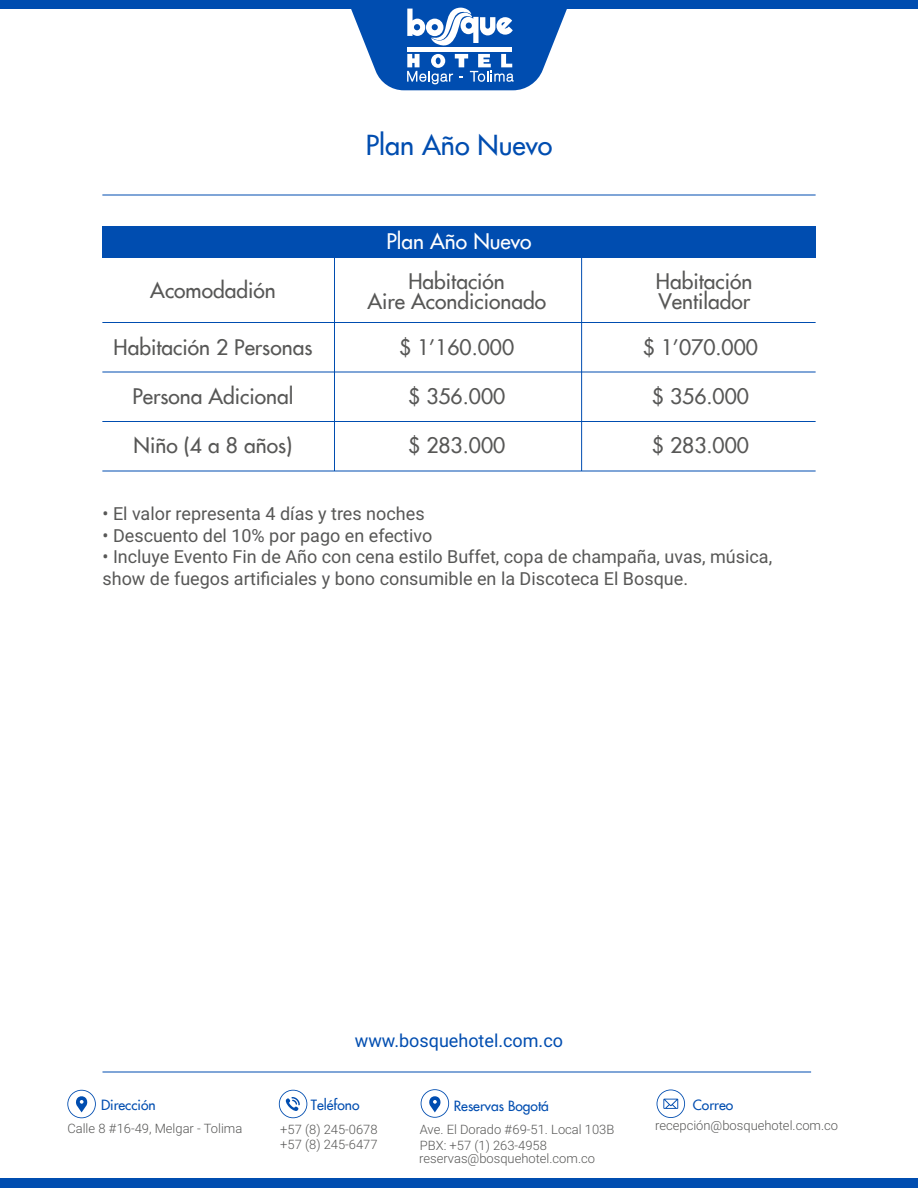
<style>
.page{position:relative;width:918px;height:1188px;background:#fff}
.page>*{position:absolute;margin:0;border:0;box-sizing:border-box;transform-origin:0 0}
.t1{font:27px "Futura";color:#004db0}
.t2{font:21px/19.5px "Futura";color:#575756;text-align:center}
.t3{font:21px "Futura";color:#fff}
.t4{font:18px/21.6px "Roboto";color:#575756}
.t5{font:18px "Roboto";color:#004db0}
.t6{font:13.8px "Futura";color:#004db0}
.t7{font:300 12.9px/15.6px "Roboto";color:#575756}
</style>
<div class="page">
<div style="left:0;top:0;width:918px;height:9px;background:#004db0"></div>
<svg style="left:351px;top:7px;width:216px;height:83px"></svg>
<hr style="left:102px;top:195px;width:714px;height:1px;background:#004db0">
<div style="left:102px;top:226px;width:714px;height:32px;background:#004db0"></div>
<hr style="left:334px;top:256px;width:1px;height:215px;background:#004db0">
<hr style="left:581px;top:256px;width:1px;height:215px;background:#004db0">
<hr style="left:102px;top:322px;width:714px;height:1px;background:#004db0">
<hr style="left:102px;top:372px;width:714px;height:1px;background:#004db0">
<hr style="left:102px;top:421px;width:714px;height:1px;background:#004db0">
<hr style="left:102px;top:471px;width:714px;height:1px;background:#004db0">
<hr style="left:103px;top:1072px;width:708px;height:1px;background:#004db0">
<svg style="left:67px;top:1090px;width:29px;height:28px"></svg>
<svg style="left:421px;top:1089px;width:28px;height:29px"></svg>
<svg style="left:279px;top:1090px;width:28px;height:28px"></svg>
<svg style="left:657px;top:1090px;width:28px;height:28px"></svg>
<div style="left:0;top:1179px;width:918px;height:9px;background:#004db0"></div>
<h1 class="t1" style="left:366px;top:129px;width:188px">Plan Año Nuevo</h1>
<p class="t2" style="left:150px;top:280px;width:127px">Acomodadión</p>
<p class="t2" style="left:114px;top:337px;width:200px">Habitación 2 Personas</p>
<p class="t2" style="left:132px;top:387px;width:163px">Persona Adicional</p>
<p class="t2" style="left:134px;top:436px;width:160px">Niño (4 a 8 años)</p>
<p class="t3" style="left:386px;top:229px;width:147px">Plan Año Nuevo</p>
<p class="t2" style="left:367px;top:272px;width:180px">Habitación<br>Aire Acondicionado</p>
<p class="t2" style="left:656px;top:272px;width:98px;text-align:left">Habitación<br>Ventilador</p>
<p class="t2" style="left:399px;top:337px;width:117px">$ 1’160.000</p>
<p class="t2" style="left:408px;top:387px;width:99px">$ 356.000</p>
<p class="t2" style="left:408px;top:436px;width:99px">$ 283.000</p>
<p class="t2" style="left:643px;top:337px;width:117px">$ 1’070.000</p>
<p class="t2" style="left:652px;top:387px;width:99px">$ 356.000</p>
<p class="t2" style="left:652px;top:436px;width:99px">$ 283.000</p>
<p class="t4" style="left:103px;top:502px;width:324px">• El valor representa 4 días y tres noches</p>
<p class="t4" style="left:103px;top:524px;width:331px">• Descuento del 10% por pago en efectivo</p>
<p class="t4" style="left:103px;top:545px;width:671px">• Incluye Evento Fin de Año con cena estilo Buffet, copa de champaña, uvas, música, show de fuegos artificiales y bono consumible en la Discoteca El Bosque.</p>
<p class="t6" style="left:101px;top:1096px;width:56px">Dirección</p>
<p class="t7" style="left:67px;top:1121px;width:176px">Calle 8 #16-49, Melgar - Tolima</p>
<p class="t5" style="left:355px;top:1028px;width:210px">www.bosquehotel.com.co</p>
<p class="t6" style="left:311px;top:1096px;width:50px">Teléfono</p>
<p class="t6" style="left:454px;top:1097px;width:97px">Reservas Bogotá</p>
<p class="t6" style="left:693px;top:1096px;width:42px">Correo</p>
<p class="t7" style="left:280px;top:1121px;width:99px">+57 (8) 245-0678 +57 (8) 245-6477</p>
<p class="t7" style="left:655px;top:1117px;width:184px">recepción@bosquehotel.com.co</p>
<p class="t7" style="left:419px;top:1151px;width:177px">reservas@bosquehotel.com.co</p>
<p class="t7" style="left:420px;top:1122px;width:196px">Ave. El Dorado #69-51. Local 103B<br>PBX: +57 (1) 263-4958</p>
</div>
